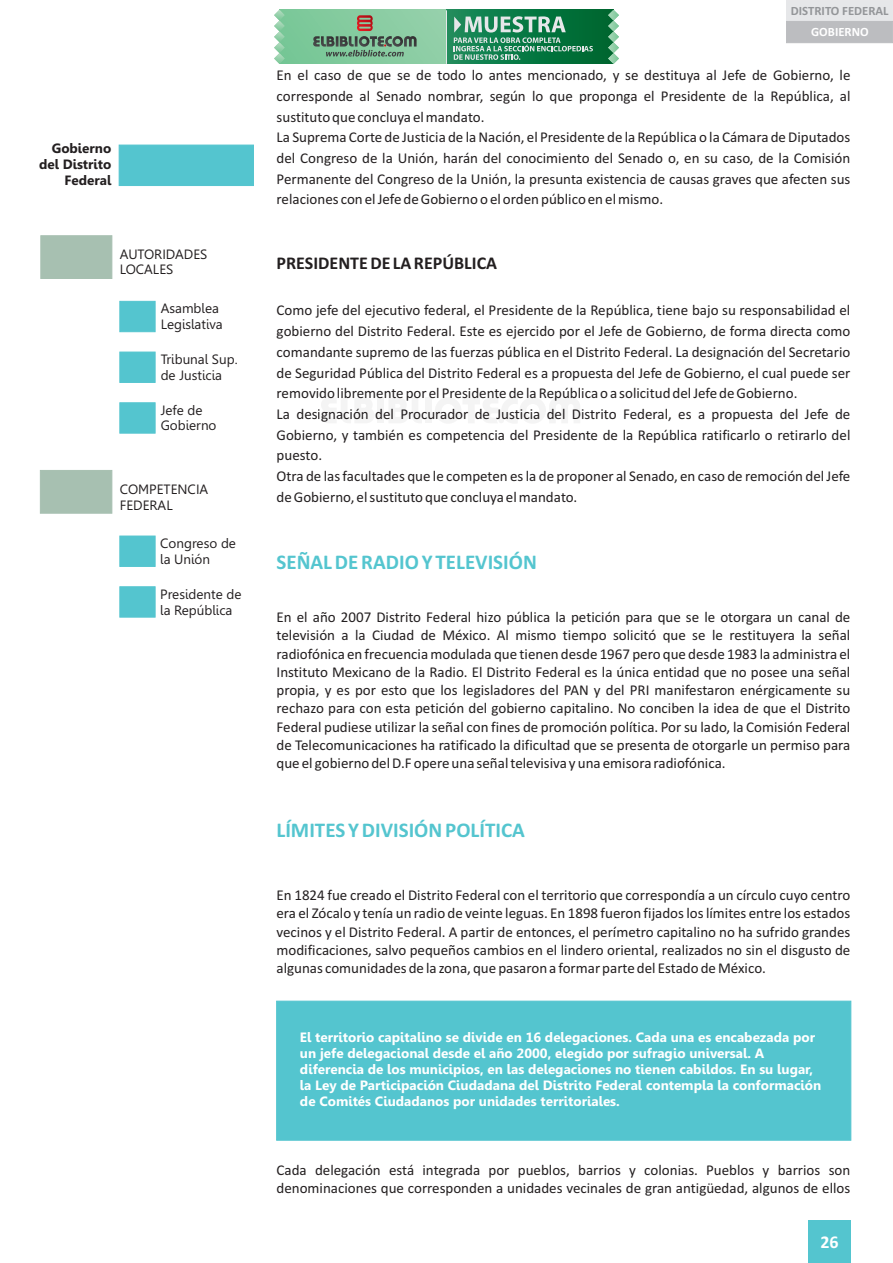
<style>
.page{position:relative;width:893px;height:1263px;background:#fff}
.page>*{position:absolute;margin:0;border:0;box-sizing:border-box;transform-origin:0 0}
.t1{font:700 21px "Calibri";color:#54c5cf}
.t2{font:700 18px "Calibri";color:#231f20}
.t3{font:700 18px "Calibri";color:#fff}
.t4{font:15px/20.7px "Calibri";color:#231f20}
.t5{font:700 13.5px/16.2px "Gisha";color:#fff}
.t6{font:13.5px/15.8px "Gisha";color:#231f20}
.t7{font:700 13.5px/15.8px "Gisha";color:#231f20;text-align:right}
.t8{font:700 12.75px "Calibri";color:#939598}
.t9{font:700 12.75px "Calibri";color:#fff}
</style>
<div class="page">
<div style="left:786px;top:0;width:107px;height:22px;background:#e6e7e9"></div>
<div style="left:786px;top:21px;width:107px;height:22px;background:#bcbdc0"></div>
<div style="left:808px;top:1220px;width:42px;height:43px;background:#54c5cf"></div>
<div style="left:40px;top:470px;width:72px;height:43px;background:#a7c0b1"></div>
<div style="left:120px;top:536px;width:35px;height:31px;background:#54c5cf"></div>
<div style="left:120px;top:587px;width:35px;height:30px;background:#54c5cf"></div>
<div style="left:41px;top:236px;width:71px;height:43px;background:#a7c0b1"></div>
<div style="left:120px;top:301px;width:35px;height:31px;background:#54c5cf"></div>
<div style="left:120px;top:352px;width:35px;height:31px;background:#54c5cf"></div>
<div style="left:120px;top:403px;width:35px;height:30px;background:#54c5cf"></div>
<div style="left:119px;top:145px;width:135px;height:41px;background:#54c5cf"></div>
<div style="left:276px;top:1001px;width:575px;height:139px;background:#54c5cf"></div>
<svg style="left:285px;top:10px;width:161px;height:54px;background:#85cba0"></svg>
<svg style="left:321px;top:398px;width:53px;height:25px"></svg>
<div style="left:377px;top:398px;width:7px;height:25px;background:#f4f4f4"></div>
<svg style="left:389px;top:398px;width:33px;height:25px"></svg>
<div style="left:425px;top:398px;width:7px;height:25px;background:#f4f4f4"></div>
<svg style="left:435px;top:398px;width:145px;height:25px"></svg>
<div style="left:446px;top:10px;width:168px;height:54px;background:linear-gradient(to right,#1a8c5b,#00642b)"></div>
<svg style="left:274px;top:10px;width:11px;height:54px"></svg>
<svg style="left:608px;top:10px;width:11px;height:54px"></svg>
<svg style="left:312px;top:15px;width:105px;height:42px;background:#7aa887"></svg>
<svg style="left:454px;top:16px;width:139px;height:44px;background:#469671"></svg>
<hr style="left:446px;top:10px;width:1px;height:54px;background:#e6e7e9">
<p class="t7" style="left:39px;top:142px;width:74px">Gobierno del Distrito<br>Federal</p>
<p class="t6" style="left:120px;top:247px;width:89px">AUTORIDADES<br>LOCALES</p>
<p class="t6" style="left:161px;top:302px;width:63px">Asamblea<br>Legislativa</p>
<p class="t6" style="left:161px;top:353px;width:78px">Tribunal Sup. de Justicia</p>
<p class="t6" style="left:161px;top:403px;width:57px">Jefe de<br>Gobierno</p>
<p class="t6" style="left:120px;top:483px;width:90px">COMPETENCIA<br>FEDERAL</p>
<p class="t6" style="left:160px;top:537px;width:77px">Congreso de la Unión</p>
<p class="t6" style="left:160px;top:588px;width:83px">Presidente de la República</p>
<p class="t8" style="left:791px;top:5px;width:99px">DISTRITO FEDERAL</p>
<p class="t9" style="left:811px;top:26px;width:59px">GOBIERNO</p>
<p class="t4" style="left:277px;top:66px;width:575px">En el caso de que se de todo lo antes mencionado, y se destituya al Jefe de Gobierno, le corresponde al Senado nombrar, según lo que proponga el Presidente de la República, al sustituto que concluya el mandato.<br>La Suprema Corte de Justicia de la Nación, el Presidente de la República o la Cámara de Diputados del Congreso de la Unión, harán del conocimiento del Senado o, en su caso, de la Comisión Permanente del Congreso de la Unión, la presunta existencia de causas graves que afecten sus relaciones con el Jefe de Gobierno o el orden público en el mismo.</p>
<p class="t2" style="left:277px;top:256px;width:222px">PRESIDENTE DE LA REPÚBLICA</p>
<p class="t4" style="left:277px;top:301px;width:575px">Como jefe del ejecutivo federal, el Presidente de la República, tiene bajo su responsabilidad el gobierno del Distrito Federal. Este es ejercido por el Jefe de Gobierno, de forma directa como comandante supremo de las fuerzas pública en el Distrito Federal. La designación del Secretario de Seguridad Pública del Distrito Federal es a propuesta del Jefe de Gobierno, el cual puede ser removido libremente por el Presidente de la República o a solicitud del Jefe de Gobierno.<br>La designación del Procurador de Justicia del Distrito Federal, es a propuesta del Jefe de Gobierno, y también es competencia del Presidente de la República ratificarlo o retirarlo del puesto.<br>Otra de las facultades que le competen es la de proponer al Senado, en caso de remoción del Jefe de Gobierno, el sustituto que concluya el mandato.</p>
<h1 class="t1" style="left:276px;top:553px;width:262px">SEÑAL DE RADIO Y TELEVISIÓN</h1>
<p class="t4" style="left:277px;top:609px;width:575px;line-height:18.3px;text-align:justify">En el año 2007 Distrito Federal hizo pública la petición para que se le otorgara un canal de televisión a la Ciudad de México. Al mismo tiempo solicitó que se le restituyera la señal radiofónica en frecuencia modulada que tienen desde 1967 pero que desde 1983 la administra el Instituto Mexicano de la Radio. El Distrito Federal es la única entidad que no posee una señal propia, y es por esto que los legisladores del PAN y del PRI manifestaron enérgicamente su rechazo para con esta petición del gobierno capitalino. No conciben la idea de que el Distrito Federal pudiese utilizar la señal con fines de promoción política. Por su lado, la Comisión Federal de Telecomunicaciones ha ratificado la dificultad que se presenta de otorgarle un permiso para que el gobierno del D.F opere una señal televisiva y una emisora radiofónica.</p>
<h1 class="t1" style="left:276px;top:821px;width:250px">LÍMITES Y DIVISIÓN POLÍTICA</h1>
<p class="t4" style="left:276px;top:887px;width:575px;line-height:18.3px;text-align:justify">En 1824 fue creado el Distrito Federal con el territorio que correspondía a un círculo cuyo centro era el Zócalo y tenía un radio de veinte leguas. En 1898 fueron fijados los límites entre los estados vecinos y el Distrito Federal. A partir de entonces, el perímetro capitalino no ha sufrido grandes modificaciones, salvo pequeños cambios en el lindero oriental, realizados no sin el disgusto de algunas comunidades de la zona, que pasaron a formar parte del Estado de México.</p>
<p class="t5" style="left:300px;top:1030px;width:523px">El territorio capitalino se divide en 16 delegaciones. Cada una es encabezada por un jefe delegacional desde el año 2000, elegido por sufragio universal. A diferencia de los municipios, en las delegaciones no tienen cabildos. En su lugar, la Ley de Participación Ciudadana del Distrito Federal contempla la conformación de Comités Ciudadanos por unidades territoriales.</p>
<p class="t4" style="left:276px;top:1162px;width:575px;line-height:18.3px">Cada delegación está integrada por pueblos, barrios y colonias. Pueblos y barrios son denominaciones que corresponden a unidades vecinales de gran antigüedad, algunos de ellos</p>
<p class="t3" style="left:820px;top:1234px;width:20px">26</p>
</div>
